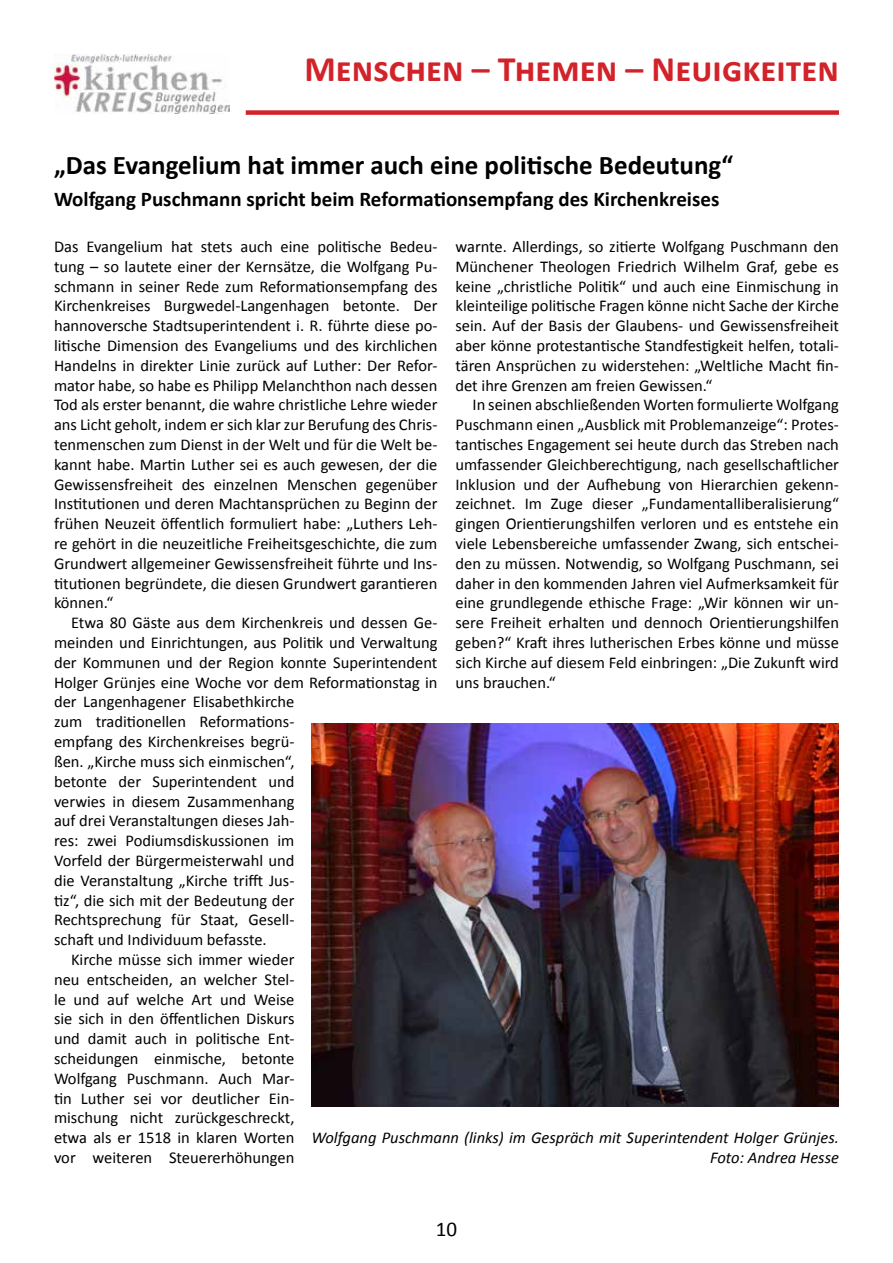
<style>
.page{position:relative;width:893px;height:1263px;background:#fff}
.page>*{position:absolute;margin:0;border:0;box-sizing:border-box;transform-origin:0 0}
.t1{font:700 36px "Calibri";color:#d2232a}
.t2{font:700 27px "Calibri";color:#000}
.t3{font:700 21px "Calibri";color:#000}
.t4{font:21px "Calibri";color:#000}
.t5{font:16.5px/19.8px "Calibri";color:#000;text-align:justify}
.t6{font:italic 16.5px/19.8px "Calibri";color:#000;text-align:right}
</style>
<div class="page">
<img style="left:54px;top:54px;width:176px;height:59px">
<div style="left:246px;top:110px;width:593px;height:5px;background:#d2232a"></div>
<img style="left:311px;top:724px;width:528px;height:383px">
<h1 class="t1" style="left:304px;top:46px;width:536px">Menschen – Themen – Neuigkeiten</h1>
<h2 class="t2" style="left:54px;top:148px;width:681px">„Das Evangelium hat immer auch eine politische Bedeutung“</h2>
<p class="t3" style="left:54px;top:185px;width:667px">Wolfgang Puschmann spricht beim Reformationsempfang des Kirchenkreises</p>
<p class="t5" style="left:54px;top:237px;width:385px">Das Evangelium hat stets auch eine politische Bedeu&shy;tung – so lautete einer der Kernsätze, die Wolfgang Pu&shy;schmann in seiner Rede zum Reformationsempfang des Kirchenkreises Burgwedel-Langenhagen betonte. Der hannoversche Stadtsuperintendent i. R. führte diese po&shy;litische Dimension des Evangeliums und des kirchlichen Handelns in direkter Linie zurück auf Luther: Der Refor&shy;mator habe, so habe es Philipp Melanchthon nach dessen Tod als erster benannt, die wahre christliche Lehre wieder ans Licht geholt, indem er sich klar zur Berufung des Chris&shy;tenmenschen zum Dienst in der Welt und für die Welt be&shy;kannt habe. Martin Luther sei es auch gewesen, der die Gewissensfreiheit des einzelnen Menschen gegenüber Institutionen und deren Machtansprüchen zu Beginn der frühen Neuzeit öffentlich formuliert habe: „Luthers Leh&shy;re gehört in die neuzeitliche Freiheitsgeschichte, die zum Grundwert allgemeiner Gewissensfreiheit führte und Ins&shy;titutionen begründete, die diesen Grundwert garantieren können.“</p>
<p class="t5" style="left:71px;top:613px;width:368px">Etwa 80 Gäste aus dem Kirchenkreis und dessen Ge-</p>
<p class="t5" style="left:54px;top:633px;width:385px">meinden und Einrichtungen, aus Politik und Verwaltung</p>
<p class="t5" style="left:54px;top:652px;width:385px">der Kommunen und der Region konnte Superintendent</p>
<p class="t5" style="left:54px;top:672px;width:385px">Holger Grünjes eine Woche vor dem Reformationstag in</p>
<p class="t5" style="left:54px;top:692px;width:242px">der Langenhagener Elisabethkirche</p>
<p class="t5" style="left:54px;top:712px;width:242px">zum traditionellen Reformations-</p>
<p class="t5" style="left:54px;top:732px;width:242px">empfang des Kirchenkreises begrü-</p>
<p class="t5" style="left:54px;top:751px;width:242px">ßen. „Kirche muss sich einmischen“,</p>
<p class="t5" style="left:54px;top:771px;width:242px">betonte der Superintendent und</p>
<p class="t5" style="left:54px;top:791px;width:242px">verwies in diesem Zusammenhang</p>
<p class="t5" style="left:54px;top:811px;width:242px">auf drei Veranstaltungen dieses Jah-</p>
<p class="t5" style="left:54px;top:831px;width:242px">res: zwei Podiumsdiskussionen im</p>
<p class="t5" style="left:54px;top:850px;width:242px">Vorfeld der Bürgermeisterwahl und</p>
<p class="t5" style="left:54px;top:870px;width:242px">die Veranstaltung „Kirche trifft Jus-</p>
<p class="t5" style="left:54px;top:890px;width:242px">tiz“, die sich mit der Bedeutung der</p>
<p class="t5" style="left:54px;top:910px;width:242px">Rechtsprechung für Staat, Gesell-</p>
<p class="t5" style="left:54px;top:930px;width:214px">schaft und Individuum befasste.</p>
<p class="t5" style="left:71px;top:949px;width:225px">Kirche müsse sich immer wieder</p>
<p class="t5" style="left:54px;top:969px;width:242px">neu entscheiden, an welcher Stel-</p>
<p class="t5" style="left:54px;top:989px;width:242px">le und auf welche Art und Weise</p>
<p class="t5" style="left:54px;top:1009px;width:242px">sie sich in den öffentlichen Diskurs</p>
<p class="t5" style="left:54px;top:1029px;width:242px">und damit auch in politische Ent-</p>
<p class="t5" style="left:54px;top:1048px;width:242px">scheidungen einmische, betonte</p>
<p class="t5" style="left:54px;top:1068px;width:242px">Wolfgang Puschmann. Auch Mar-</p>
<p class="t5" style="left:54px;top:1088px;width:242px">tin Luther sei vor deutlicher Ein-</p>
<p class="t5" style="left:54px;top:1108px;width:242px">mischung nicht zurückgeschreckt,</p>
<p class="t5" style="left:54px;top:1128px;width:242px">etwa als er 1518 in klaren Worten</p>
<p class="t5" style="left:54px;top:1147px;width:242px">vor weiteren Steuererhöhungen</p>
<p class="t5" style="left:455px;top:237px;width:385px">warnte. Allerdings, so zitierte Wolfgang Puschmann den Münchener Theologen Friedrich Wilhelm Graf, gebe es keine „christliche Politik“ und auch eine Einmischung in kleinteilige politische Fragen könne nicht Sache der Kirche sein. Auf der Basis der Glaubens- und Gewissensfreiheit aber könne protestantische Standfestigkeit helfen, totali&shy;tären Ansprüchen zu widerstehen: „Weltliche Macht fin&shy;det ihre Grenzen am freien Gewissen.“</p>
<p class="t5" style="left:455px;top:395px;width:385px;text-indent:17px">In seinen abschließenden Worten formulierte Wolfgang Puschmann einen „Ausblick mit Problemanzeige“: Protes&shy;tantisches Engagement sei heute durch das Streben nach umfassender Gleichberechtigung, nach gesellschaftlicher Inklusion und der Aufhebung von Hierarchien gekenn&shy;zeichnet. Im Zuge dieser „Fundamentalliberalisierung“ gingen Orientierungshilfen verloren und es entstehe ein viele Lebensbereiche umfassender Zwang, sich entschei&shy;den zu müssen. Notwendig, so Wolfgang Puschmann, sei daher in den kommenden Jahren viel Aufmerksamkeit für eine grundlegende ethische Frage: „Wir können wir un&shy;sere Freiheit erhalten und dennoch Orientierungshilfen geben?“ Kraft ihres lutherischen Erbes könne und müsse sich Kirche auf diesem Feld einbringen: „Die Zukunft wird uns brauchen.“</p>
<p class="t6" style="left:311px;top:1127px;width:529px">Wolfgang Puschmann (links) im Gespräch mit Superintendent Holger Grünjes.<br>Foto: Andrea Hesse</p>
<p class="t4" style="left:436px;top:1216px;width:23px">10</p>
</div>
